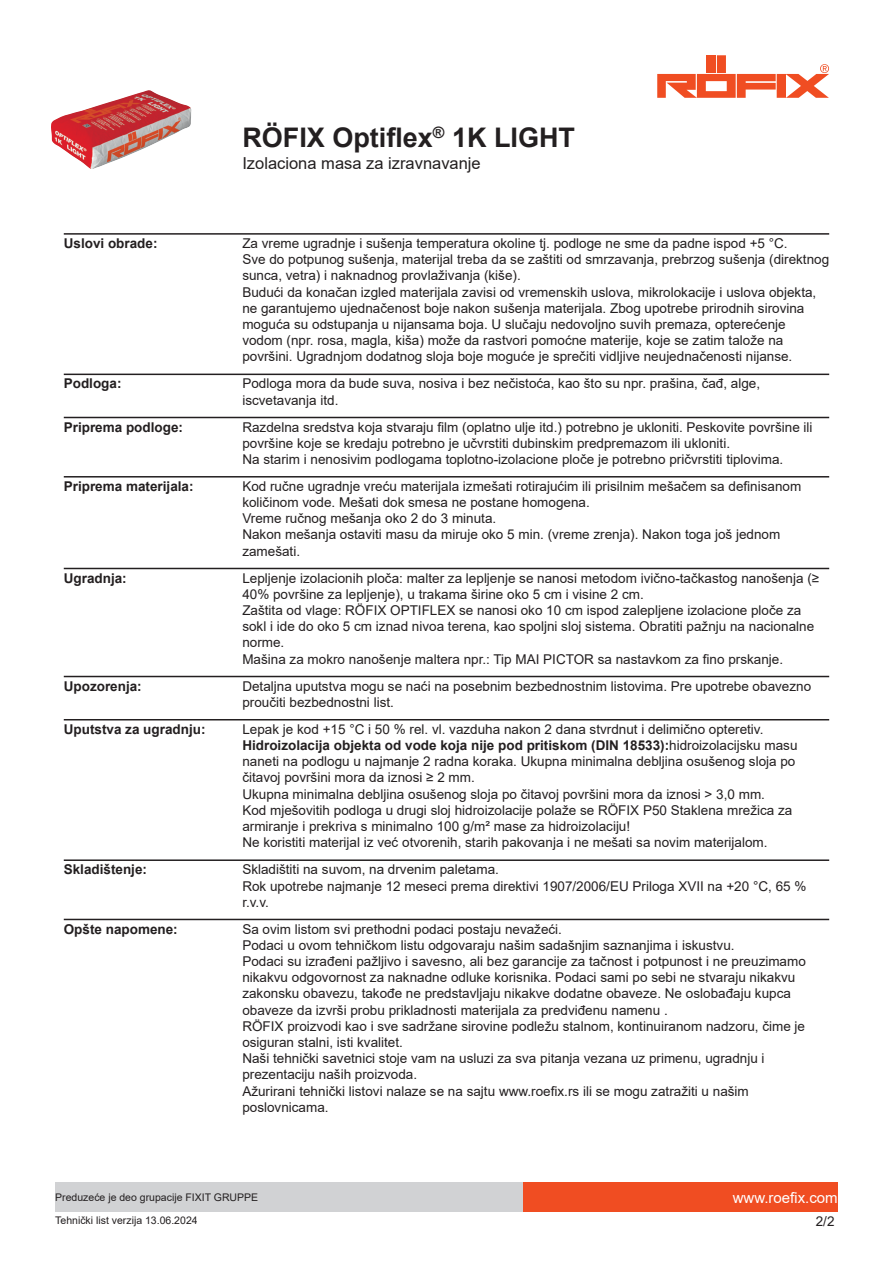
<style>
.page{position:relative;width:893px;height:1263px;background:#fff}
.page>*{position:absolute;margin:0;border:0;box-sizing:border-box;transform-origin:0 0}
.t1{font:700 27px "Arial";color:#231f20}
.t2{font:16.5px "Arial";color:#231f20}
.t3{font:15px "Arial";color:#fff}
.t4{font:13.5px/16.2px "Arial";color:#231f20}
.t5{font:700 13.5px "Arial";color:#231f20}
.t6{font:10.5px "Arial";color:#231f20}
.s1{font-weight:700}
</style>
<div class="page">
<img style="left:51px;top:90px;width:140px;height:79px">
<div style="left:717px;top:55px;width:9px;height:18px;background:#f04d22"></div>
<div style="left:707px;top:55px;width:9px;height:18px;background:#f04d22"></div>
<svg style="left:657px;top:64px;width:172px;height:34px"></svg>
<div style="left:523px;top:1182px;width:315px;height:30px;background:#f04d22"></div>
<div style="left:55px;top:1182px;width:468px;height:30px;background:#d1d2d4"></div>
<hr style="left:64px;top:233px;width:765px;height:2px;background:#231f20">
<hr style="left:64px;top:374px;width:765px;height:1px;background:#231f20">
<hr style="left:64px;top:417px;width:765px;height:1px;background:#231f20">
<hr style="left:64px;top:476px;width:765px;height:1px;background:#231f20">
<hr style="left:64px;top:568px;width:765px;height:1px;background:#231f20">
<hr style="left:64px;top:676px;width:765px;height:1px;background:#231f20">
<hr style="left:64px;top:719px;width:765px;height:1px;background:#231f20">
<hr style="left:64px;top:859px;width:765px;height:2px;background:#231f20">
<hr style="left:64px;top:919px;width:765px;height:1px;background:#231f20">
<h1 class="t1" style="left:242px;top:119px;width:334px">RÖFIX Optiflex<sup>®</sup> 1K LIGHT</h1>
<p class="t2" style="left:242px;top:152px;width:240px">Izolaciona masa za izravnavanje</p>
<p class="t5" style="left:64px;top:234px;width:95px">Uslovi obrade:</p>
<p class="t4" style="left:242px;top:235px;width:588px">Za vreme ugradnje i sušenja temperatura okoline tj. podloge ne sme da padne ispod +5 °C.<br>Sve do potpunog sušenja, materijal treba da se zaštiti od smrzavanja, prebrzog sušenja (direktnog sunca, vetra) i naknadnog provlaživanja (kiše).<br>Budući da konačan izgled materijala zavisi od vremenskih uslova, mikrolokacije i uslova objekta, ne garantujemo ujednačenost boje nakon sušenja materijala. Zbog upotrebe prirodnih sirovina moguća su odstupanja u nijansama boja. U slučaju nedovoljno suvih premaza, opterećenje vodom (npr. rosa, magla, kiša) može da rastvori pomoćne materije, koje se zatim talože na površini. Ugradnjom dodatnog sloja boje moguće je sprečiti vidljive neujednačenosti nijanse.</p>
<p class="t5" style="left:64px;top:374px;width:59px">Podloga:</p>
<p class="t4" style="left:242px;top:375px;width:519px">Podloga mora da bude suva, nosiva i bez nečistoća, kao što su npr. prašina, čađ, alge, iscvetavanja itd.</p>
<p class="t5" style="left:64px;top:417px;width:121px">Priprema podloge:</p>
<p class="t4" style="left:242px;top:419px;width:572px">Razdelna sredstva koja stvaraju film (oplatno ulje itd.) potrebno je ukloniti. Peskovite površine ili površine koje se kredaju potrebno je učvrstiti dubinskim predpremazom ili ukloniti.<br>Na starim i nenosivim podlogama toplotno-izolacione ploče je potrebno pričvrstiti tiplovima.</p>
<p class="t5" style="left:64px;top:477px;width:131px">Priprema materijala:</p>
<p class="t4" style="left:242px;top:478px;width:560px">Kod ručne ugradnje vreću materijala izmešati rotirajućim ili prisilnim mešačem sa definisanom količinom vode. Mešati dok smesa ne postane homogena.<br>Vreme ručnog mešanja oko 2 do 3 minuta.<br>Nakon mešanja ostaviti masu da miruje oko 5 min. (vreme zrenja). Nakon toga još jednom zamešati.</p>
<p class="t5" style="left:64px;top:568px;width:65px">Ugradnja:</p>
<p class="t4" style="left:242px;top:570px;width:578px">Lepljenje izolacionih ploča: malter za lepljenje se nanosi metodom ivično-tačkastog nanošenja (≥ 40% površine za lepljenje), u trakama širine oko 5 cm i visine 2 cm.<br>Zaštita od vlage: RÖFIX OPTIFLEX se nanosi oko 10 cm ispod zalepljene izolacione ploče za sokl i ide do oko 5 cm iznad nivoa terena, kao spoljni sloj sistema. Obratiti pažnju na nacionalne norme.<br>Mašina za mokro nanošenje maltera npr.: Tip MAI PICTOR sa nastavkom za fino prskanje.</p>
<p class="t5" style="left:64px;top:676px;width:80px">Upozorenja:</p>
<p class="t4" style="left:242px;top:678px;width:570px">Detaljna uputstva mogu se naći na posebnim bezbednostnim listovima. Pre upotrebe obavezno proučiti bezbednostni list.</p>
<p class="t5" style="left:64px;top:719px;width:143px">Uputstva za ugradnju:</p>
<p class="t4" style="left:242px;top:721px;width:557px">Lepak je kod +15 °C i 50 % rel. vl. vazduha nakon 2 dana stvrdnut i delimično opteretiv.<br><span class="s1">Hidroizolacija objekta od vode koja nije pod pritiskom (DIN 18533):</span>hidroizolacijsku masu naneti na podlogu u najmanje 2 radna koraka. Ukupna minimalna debljina osušenog sloja po čitavoj površini mora da iznosi ≥ 2 mm.<br>Ukupna minimalna debljina osušenog sloja po čitavoj površini mora da iznosi &gt; 3,0 mm.<br>Kod mješovitih podloga u drugi sloj hidroizolacije polaže se RÖFIX P50 Staklena mrežica za armiranje i prekriva s minimalno 100 g/m² mase za hidroizolaciju!<br>Ne koristiti materijal iz već otvorenih, starih pakovanja i ne mešati sa novim materijalom.</p>
<p class="t5" style="left:64px;top:860px;width:85px">Skladištenje:</p>
<p class="t4" style="left:242px;top:861px;width:566px">Skladištiti na suvom, na drvenim paletama.<br>Rok upotrebe najmanje 12 meseci prema direktivi 1907/2006/EU Priloga XVII na +20 °C, 65 % r.v.v.</p>
<p class="t5" style="left:64px;top:919px;width:116px">Opšte napomene:</p>
<p class="t4" style="left:242px;top:921px;width:565px">Sa ovim listom svi prethodni podaci postaju nevažeći.<br>Podaci u ovom tehničkom listu odgovaraju našim sadašnjim saznanjima i iskustvu.<br>Podaci su izrađeni pažljivo i savesno, ali bez garancije za tačnost i potpunost i ne preuzimamo nikakvu odgovornost za naknadne odluke korisnika. Podaci sami po sebi ne stvaraju nikakvu zakonsku obavezu, takođe ne predstavljaju nikakve dodatne obaveze. Ne oslobađaju kupca obaveze da izvrši probu prikladnosti materijala za predviđenu namenu .<br>RÖFIX proizvodi kao i sve sadržane sirovine podležu stalnom, kontinuiranom nadzoru, čime je osiguran stalni, isti kvalitet.<br>Naši tehnički savetnici stoje vam na usluzi za sva pitanja vezana uz primenu, ugradnju i prezentaciju naših proizvoda.<br>Ažurirani tehnički listovi nalaze se na sajtu www.roefix.rs ili se mogu zatražiti u našim poslovnicama.</p>
<p class="t6" style="left:55px;top:1190px;width:204px">Preduzeće je deo grupacije FIXIT GRUPPE</p>
<p class="t3" style="left:733px;top:1187px;width:107px">www.roefix.com</p>
<p class="t6" style="left:55px;top:1213px;width:144px">Tehnički list verzija 13.06.2024</p>
<p class="t4" style="left:816px;top:1213px;width:20px">2/2</p>
</div>
